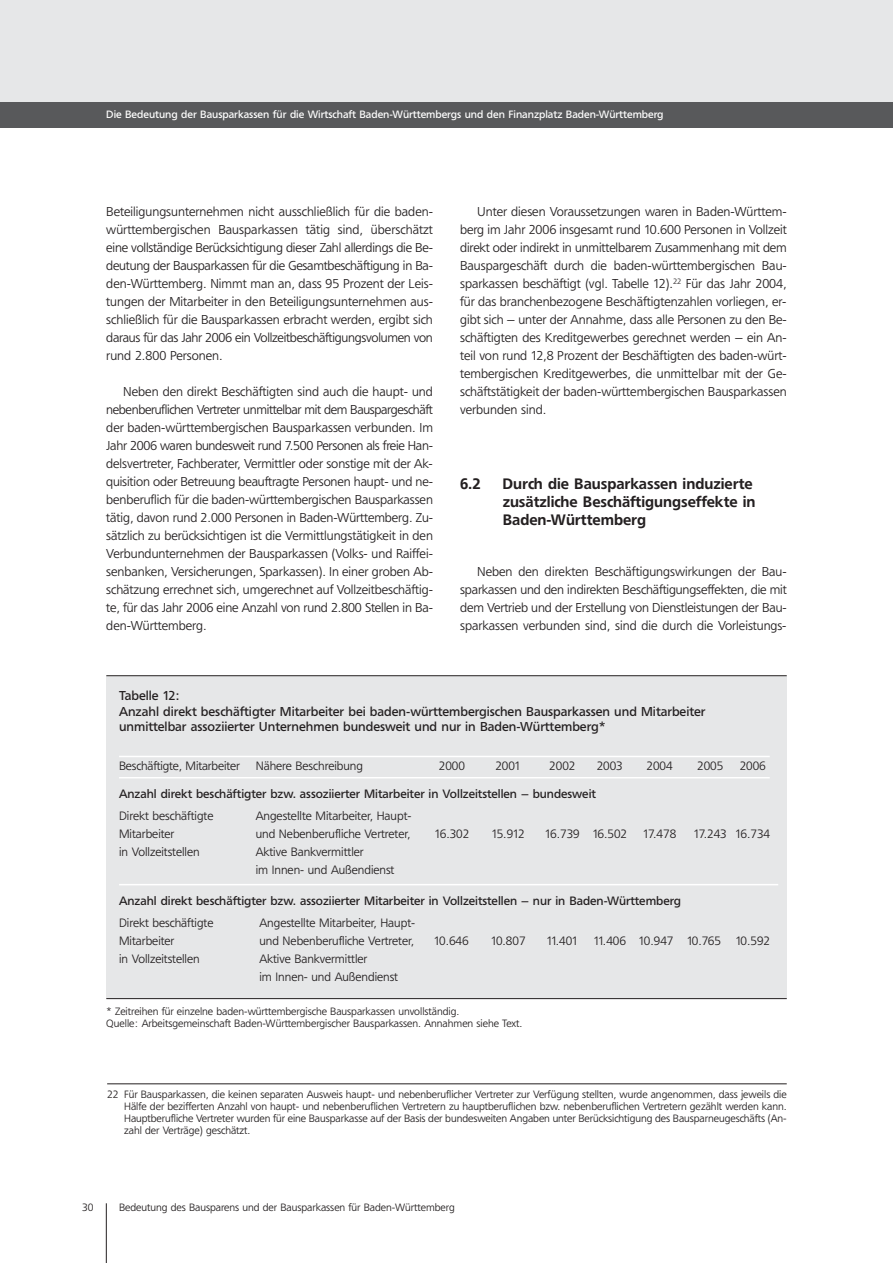
<style>
.page{position:relative;width:893px;height:1263px;background:#fff}
.page>*{position:absolute;margin:0;border:0;box-sizing:border-box;transform-origin:0 0}
.t1{font:500 15px/18px "Freeborn SB";color:#231f20}
.t2{font:300 12.75px/18px "Freeborn SB";color:#231f20;text-align:justify}
.t3{font:12.75px/15.3px "Freeborn SB";color:#231f20}
.t4{font:300 12px/18px "Freeborn SB";color:#231f20}
.t5{font:12px "Freeborn SB";color:#231f20}
.t6{font:300 10.5px/12px "Freeborn SB";color:#231f20;text-align:justify}
.t7{font:10.5px "Freeborn SB";color:#fff}
</style>
<div class="page">
<hr style="left:106px;top:1203px;width:1px;height:60px;background:#231f20">
<div style="left:0;top:0;width:892px;height:128px;background:#e6e7e8"></div>
<div style="left:0;top:102px;width:892px;height:26px;background:#58595b"></div>
<hr style="left:107px;top:1083px;width:680px;height:1px;background:#231f20">
<div style="left:106px;top:676px;width:681px;height:323px;background:#e6e7e8"></div>
<hr style="left:119px;top:756px;width:651px;height:1px;background:#fff">
<hr style="left:119px;top:777px;width:651px;height:1px;background:#fff">
<hr style="left:119px;top:884px;width:659px;height:1px;background:#fff">
<hr style="left:106px;top:675px;width:681px;height:1px;background:#231f20">
<hr style="left:106px;top:998px;width:681px;height:1px;background:#231f20">
<p class="t7" style="left:106px;top:110px;width:559px">Die Bedeutung der Bausparkassen für die Wirtschaft Baden-Württembergs und den Finanzplatz Baden-Württemberg</p>
<p class="t2" style="left:106px;top:204px;width:328px">Beteiligungsunternehmen nicht ausschließlich für die baden&shy;württembergischen Bausparkassen tätig sind, überschätzt eine vollständige Berücksichtigung dieser Zahl allerdings die Be&shy;deutung der Bausparkassen für die Gesamtbeschäftigung in Ba&shy;den-Württemberg. Nimmt man an, dass 95 Prozent der Leis&shy;tungen der Mitarbeiter in den Beteiligungsunternehmen aus&shy;schließlich für die Bausparkassen erbracht werden, ergibt sich daraus für das Jahr 2006 ein Vollzeitbeschäftigungsvolumen von rund 2.800 Personen.</p>
<p class="t2" style="left:106px;top:384px;width:328px;text-indent:17px">Neben den direkt Beschäftigten sind auch die haupt- und nebenberuflichen Vertreter unmittelbar mit dem Bauspargeschäft der baden-württembergischen Bausparkassen verbunden. Im Jahr 2006 waren bundesweit rund 7.500 Personen als freie Han&shy;delsvertreter, Fachberater, Vermittler oder sonstige mit der Ak&shy;quisition oder Betreuung beauftragte Personen haupt- und ne&shy;benberuflich für die baden-württembergischen Bausparkassen tätig, davon rund 2.000 Personen in Baden-Württemberg. Zu&shy;sätzlich zu berücksichtigen ist die Vermittlungstätigkeit in den Verbundunternehmen der Bausparkassen (Volks- und Raiffei&shy;senbanken, Versicherungen, Sparkassen). In einer groben Ab&shy;schätzung errechnet sich, umgerechnet auf Vollzeitbeschäftig&shy;te, für das Jahr 2006 eine Anzahl von rund 2.800 Stellen in Ba&shy;den-Württemberg.</p>
<p class="t2" style="left:460px;top:204px;width:328px;text-indent:17px">Unter diesen Voraussetzungen waren in Baden-Württem&shy;berg im Jahr 2006 insgesamt rund 10.600 Personen in Vollzeit direkt oder indirekt in unmittelbarem Zusammenhang mit dem Bauspargeschäft durch die baden-württembergischen Bau&shy;sparkassen beschäftigt (vgl. Tabelle 12).<sup>22</sup> Für das Jahr 2004, für das branchenbezogene Beschäftigtenzahlen vorliegen, er&shy;gibt sich – unter der Annahme, dass alle Personen zu den Be&shy;schäftigten des Kreditgewerbes gerechnet werden – ein An&shy;teil von rund 12,8 Prozent der Beschäftigten des baden-würt&shy;tembergischen Kreditgewerbes, die unmittelbar mit der Ge&shy;schäftstätigkeit der baden-württembergischen Bausparkassen verbunden sind.</p>
<p class="t1" style="left:460px;top:477px;width:22px">6.2</p>
<p class="t1" style="left:503px;top:477px;width:254px">Durch die Bausparkassen induzierte zusätzliche Beschäftigungseffekte in<br>Baden-Württemberg</p>
<p class="t2" style="left:460px;top:564px;width:328px;text-indent:17px">Neben den direkten Beschäftigungswirkungen der Bau&shy;sparkassen und den indirekten Beschäftigungseffekten, die mit dem Vertrieb und der Erstellung von Dienstleistungen der Bau&shy;sparkassen verbunden sind, sind die durch die Vorleistungs-</p>
<p class="t3" style="left:119px;top:689px;width:588px">Tabelle 12:<br>Anzahl direkt beschäftigter Mitarbeiter bei baden-württembergischen Bausparkassen und Mitarbeiter unmittelbar assoziierter Unternehmen bundesweit und nur in Baden-Württemberg*</p>
<p class="t4" style="left:119px;top:758px;width:122px">Beschäftigte, Mitarbeiter</p>
<p class="t4" style="left:256px;top:758px;width:109px">Nähere Beschreibung</p>
<p class="t4" style="left:439px;top:758px;width:28px">2000</p>
<p class="t4" style="left:495px;top:758px;width:27px">2001</p>
<p class="t4" style="left:549px;top:758px;width:28px">2002</p>
<p class="t4" style="left:597px;top:758px;width:28px">2003</p>
<p class="t4" style="left:646px;top:758px;width:28px">2004</p>
<p class="t4" style="left:697px;top:758px;width:28px">2005</p>
<p class="t4" style="left:740px;top:758px;width:28px">2006</p>
<p class="t5" style="left:119px;top:789px;width:478px">Anzahl direkt beschäftigter bzw. assoziierter Mitarbeiter in Vollzeitstellen – bundesweit</p>
<p class="t4" style="left:119px;top:808px;width:96px">Direkt beschäftigte</p>
<p class="t4" style="left:256px;top:808px;width:157px">Angestellte Mitarbeiter, Haupt-</p>
<p class="t4" style="left:119px;top:826px;width:57px">Mitarbeiter</p>
<p class="t4" style="left:256px;top:826px;width:156px">und Nebenberufliche Vertreter,</p>
<p class="t4" style="left:434px;top:826px;width:36px">16.302</p>
<p class="t4" style="left:491px;top:826px;width:35px">15.912</p>
<p class="t4" style="left:545px;top:826px;width:84px">16.739 16.502</p>
<p class="t4" style="left:643px;top:826px;width:35px">17.478</p>
<p class="t4" style="left:693px;top:826px;width:78px">17.243 16.734</p>
<p class="t4" style="left:119px;top:844px;width:82px">in Vollzeitstellen</p>
<p class="t4" style="left:256px;top:844px;width:140px">Aktive Bankvermittler<br>im Innen- und Außendienst</p>
<p class="t5" style="left:119px;top:896px;width:563px">Anzahl direkt beschäftigter bzw. assoziierter Mitarbeiter in Vollzeitstellen – nur in Baden-Württemberg</p>
<p class="t4" style="left:119px;top:915px;width:96px">Direkt beschäftigte</p>
<p class="t4" style="left:259px;top:915px;width:157px">Angestellte Mitarbeiter, Haupt-</p>
<p class="t4" style="left:119px;top:933px;width:57px">Mitarbeiter</p>
<p class="t4" style="left:259px;top:933px;width:156px">und Nebenberufliche Vertreter,</p>
<p class="t4" style="left:434px;top:933px;width:36px">10.646</p>
<p class="t4" style="left:491px;top:933px;width:36px">10.807</p>
<p class="t4" style="left:546px;top:933px;width:33px">11.401</p>
<p class="t4" style="left:594px;top:933px;width:178px">11.406 10.947 10.765 10.592</p>
<p class="t4" style="left:119px;top:951px;width:82px">in Vollzeitstellen</p>
<p class="t4" style="left:259px;top:951px;width:140px">Aktive Bankvermittler<br>im Innen- und Außendienst</p>
<p class="t6" style="left:106px;top:1006px;width:418px">* Zeitreihen für einzelne baden-württembergische Bausparkassen unvollständig.<br>Quelle: Arbeitsgemeinschaft Baden-Württembergischer Bausparkassen. Annahmen siehe Text.</p>
<p class="t6" style="left:124px;top:1089px;width:664px;text-indent:-17px">22 Für Bausparkassen, die keinen separaten Ausweis haupt- und nebenberuflicher Vertreter zur Verfügung stellten, wurde angenommen, dass jeweils die Hälfe der bezifferten Anzahl von haupt- und nebenberuflichen Vertretern zu hauptberuflichen bzw. nebenberuflichen Vertretern gezählt werden kann.<br>Hauptberufliche Vertreter wurden für eine Bausparkasse auf der Basis der bundesweiten Angaben unter Berücksichtigung des Bausparneugeschäfts (An&shy;zahl der Verträge) geschätzt.</p>
<p class="t6" style="left:82px;top:1202px;width:13px">30</p>
<p class="t6" style="left:119px;top:1202px;width:337px">Bedeutung des Bausparens und der Bausparkassen für Baden-Württemberg</p>
</div>
